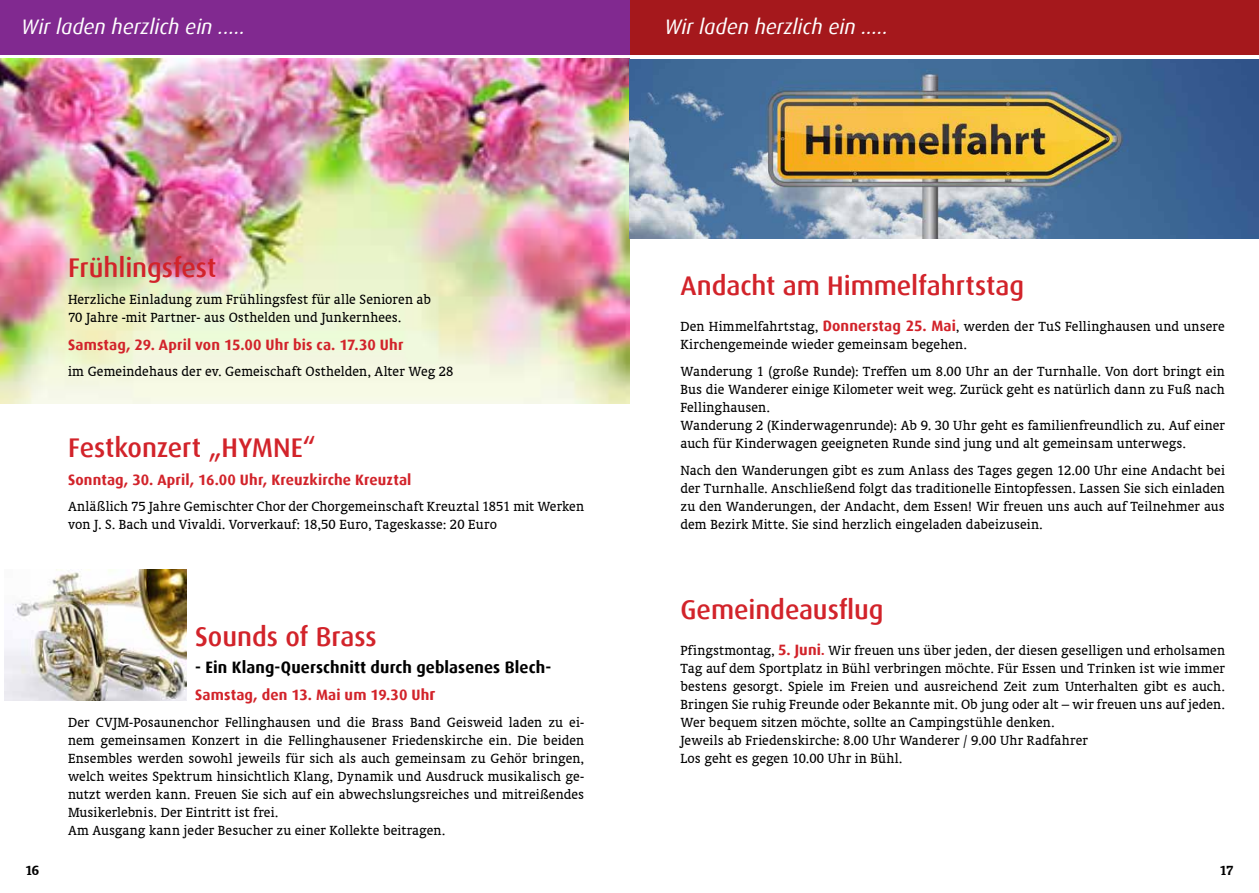
<style>
.page{position:relative;width:1259px;height:893px;background:#fff}
.page>*{position:absolute;margin:0;border:0;box-sizing:border-box;transform-origin:0 0}
.t1{font:500 27px "Dax";letter-spacing:-.005em;color:#d2232a}
.t2{font:italic 21px "Dax";color:#fff}
.t3{font:700 16.5px "Dax";letter-spacing:.005em;color:#000}
.t4{font:15px/18px "Oranda BT";letter-spacing:.005em;color:#000}
.t5{font:700 15px "Dax";letter-spacing:.01em;color:#d2232a}
.t6{font:700 15px "Oranda BT";color:#000}
.s1{font-size:16.5px}
.s2{font-family:"Dax";font-weight:700;color:#d2232a}
.s3{font-weight:700;color:#d2232a}
</style>
<div class="page">
<img style="left:0;top:59px;width:629px;height:345px">
<img style="left:629px;top:60px;width:630px;height:178px">
<div style="left:615px;top:0;width:644px;height:54px;background:#a5181c"></div>
<img style="left:4px;top:570px;width:183px;height:130px">
<div style="left:0;top:0;width:629px;height:54px;background:#812990"></div>
<h2 class="t2" style="left:21px;top:15px;width:225px">Wir laden herzlich ein .....</h2>
<h2 class="t2" style="left:664px;top:15px;width:225px">Wir laden herzlich ein .....</h2>
<h1 class="t1" style="left:68px;top:253px;width:150px">Frühlingsfest</h1>
<p class="t4" style="left:68px;top:290px;width:364px">Herzliche Einladung zum Frühlingsfest für alle Senioren ab<br>70 Jahre -mit Partner- aus Osthelden und Junkernhees.</p>
<p class="t5" style="left:68px;top:336px;width:337px">Samstag, 29. April von 15.00 Uhr bis ca. 17.30 Uhr</p>
<p class="t4" style="left:68px;top:362px;width:387px">im Gemeindehaus der ev. Gemeischaft Osthelden, Alter Weg 28</p>
<h1 class="t1" style="left:68px;top:433px;width:249px">Festkonzert „HYMNE“</h1>
<p class="t5" style="left:68px;top:471px;width:345px">Sonntag, 30. April, 16.00 Uhr, Kreuzkirche Kreuztal</p>
<p class="t4" style="left:68px;top:497px;width:517px">Anläßlich 75 Jahre Gemischter Chor der Chorgemeinschaft Kreuztal 1851 mit Werken von J. S. Bach und Vivaldi. Vorverkauf: 18,50 Euro, Tageskasse: 20 Euro</p>
<h1 class="t1" style="left:195px;top:622px;width:183px">Sounds of Brass</h1>
<p class="t3" style="left:195px;top:658px;width:358px">- Ein Klang-Querschnitt durch geblasenes Blech-</p>
<p class="t5" style="left:195px;top:686px;width:242px">Samstag, den 13. Mai um 19.30 Uh<span class="s1">r</span></p>
<p class="t4" style="left:68px;top:713px;width:517px">Der CVJM-Posaunenchor Fellinghausen und die Brass Band Geisweid laden zu ei&shy;nem gemeinsamen Konzert in die Fellinghausener Friedenskirche ein. Die beiden Ensembles werden sowohl jeweils für sich als auch gemeinsam zu Gehör bringen, welch weites Spektrum hinsichtlich Klang, Dynamik und Ausdruck musikalisch ge&shy;nutzt werden kann. Freuen Sie sich auf ein abwechslungsreiches und mitreißendes Musikerlebnis. Der Eintritt ist frei.<br>Am Ausgang kann jeder Besucher zu einer Kollekte beitragen.</p>
<h1 class="t1" style="left:680px;top:271px;width:345px">Andacht am Himmelfahrtstag</h1>
<p class="t4" style="left:680px;top:317px;width:546px">Den Himmelfahrtstag, <span class="s2">Donnerstag 25. Mai</span>, werden der TuS Fellinghausen und unsere<br>Kirchengemeinde wieder gemeinsam begehen.</p>
<p class="t4" style="left:680px;top:362px;width:546px">Wanderung 1 (große Runde): Treffen um 8.00 Uhr an der Turnhalle. Von dort bringt ein Bus die Wanderer einige Kilometer weit weg. Zurück geht es natürlich dann zu Fuß nach Fellinghausen.<br>Wanderung 2 (Kinderwagenrunde): Ab 9. 30 Uhr geht es familienfreundlich zu. Auf einer auch für Kinderwagen geeigneten Runde sind jung und alt gemeinsam unterwegs.</p>
<p class="t4" style="left:680px;top:461px;width:546px;text-align:justify">Nach den Wanderungen gibt es zum Anlass des Tages gegen 12.00 Uhr eine Andacht bei der Turnhalle. Anschließend folgt das traditionelle Eintopfessen. Lassen Sie sich einladen zu den Wanderungen, der Andacht, dem Essen! Wir freuen uns auch auf Teilnehmer aus dem Bezirk Mitte. Sie sind herzlich eingeladen dabeizusein.</p>
<h1 class="t1" style="left:680px;top:595px;width:205px">Gemeindeausflug</h1>
<p class="t4" style="left:680px;top:641px;width:546px">Pfingstmontag, <span class="s2">5. Juni</span><span class="s3">.</span> Wir freuen uns über jeden, der diesen geselligen und erholsamen Tag auf dem Sportplatz in Bühl verbringen möchte. Für Essen und Trinken ist wie immer bestens gesorgt. Spiele im Freien und ausreichend Zeit zum Unterhalten gibt es auch.<br>Bringen Sie ruhig Freunde oder Bekannte mit. Ob jung oder alt – wir freuen uns auf jeden.<br>Wer bequem sitzen möchte, sollte an Campingstühle denken.<br>Jeweils ab Friedenskirche: 8.00 Uhr Wanderer / 9.00 Uhr Radfahrer<br>Los geht es gegen 10.00 Uhr in Bühl.</p>
<p class="t6" style="left:25px;top:861px;width:15px">16</p>
<p class="t6" style="left:1220px;top:861px;width:15px">17</p>
</div>
